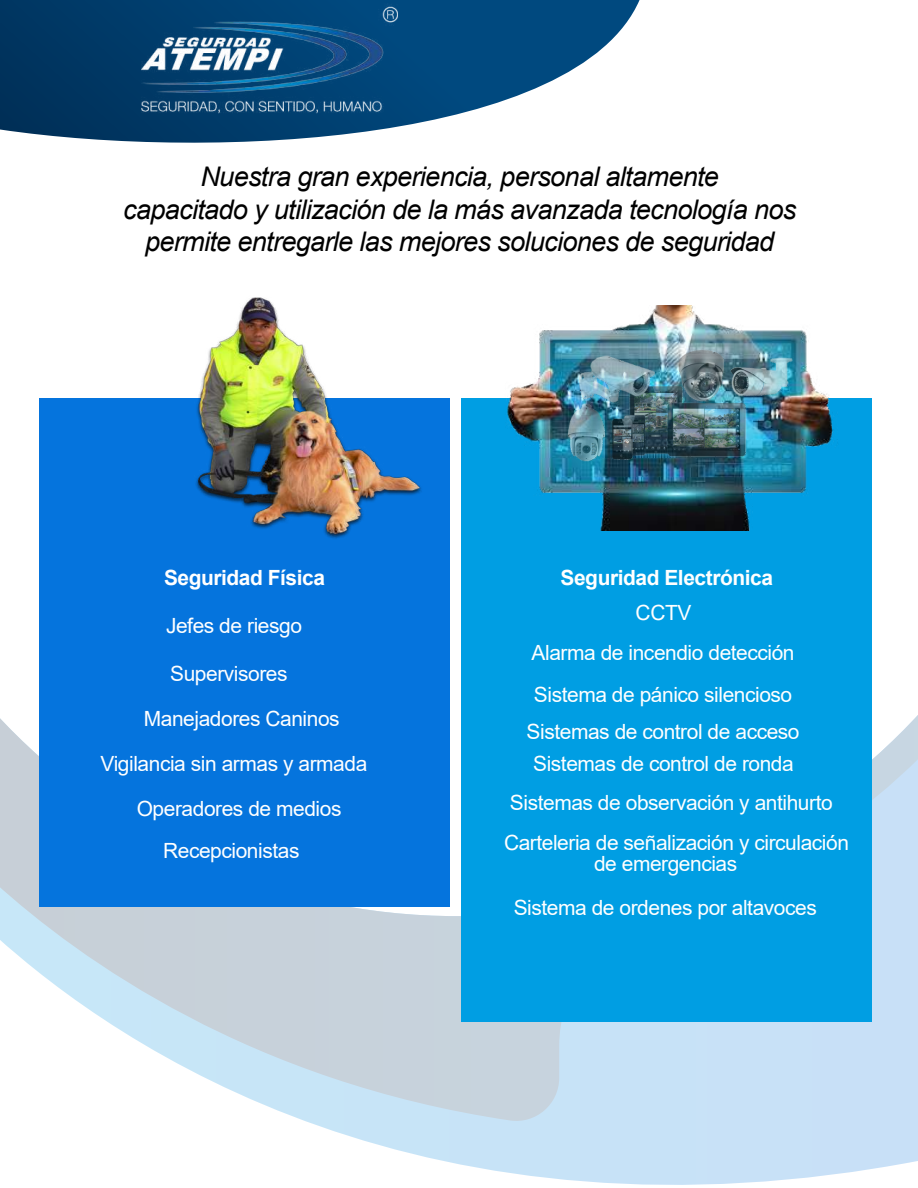
<style>
.page{position:relative;width:918px;height:1188px;background:#fff}
.page>*{position:absolute;margin:0;border:0;box-sizing:border-box;transform-origin:0 0}
.t1{font:italic 27px/32.5px "Arial";letter-spacing:-.025em;color:#000;text-align:center}
.t2{font:21px/41.5px "Arial";letter-spacing:-.02em;color:#fff}
.t3{font:700 21px "Arial";letter-spacing:-.02em;color:#fff}
</style>
<div class="page">
<svg style="left:0;top:0;width:640px;height:143px"></svg>
<svg style="left:314px;top:1124px;width:604px;height:61px"></svg>
<svg style="left:0;top:712px;width:918px;height:412px"></svg>
<div style="left:39px;top:398px;width:411px;height:509px;background:#0574dd"></div>
<div style="left:462px;top:398px;width:410px;height:623px;background:#009ee3"></div>
<img style="left:195px;top:297px;width:267px;height:250px">
<img style="left:507px;top:305px;width:327px;height:225px">
<img style="left:535px;top:350px;width:274px;height:117px">
<img style="left:142px;top:3px;width:256px;height:116px">
<p class="t1" style="left:123px;top:161px;width:675px">Nuestra gran experiencia, personal altamente<br>capacitado y utilización de la más avanzada tecnología nos permite entregarle las mejores soluciones de seguridad</p>
<p class="t3" style="left:164px;top:563px;width:163px">Seguridad Física</p>
<p class="t3" style="left:561px;top:563px;width:214px">Seguridad Electrónica</p>
<p class="t2" style="left:166px;top:605px;width:137px">Jefes de riesgo</p>
<p class="t2" style="left:636px;top:592px;width:57px">CCTV</p>
<p class="t2" style="left:170px;top:652px;width:119px">Supervisores</p>
<p class="t2" style="left:144px;top:698px;width:197px">Manejadores Caninos</p>
<p class="t2" style="left:101px;top:743px;width:268px">Vigilancia sin armas y armada</p>
<p class="t2" style="left:163px;top:788px;width:180px;text-indent:-26px">Operadores de medios<br>Recepcionistas</p>
<p class="t2" style="left:532px;top:632px;width:264px">Alarma de incendio detección</p>
<p class="t2" style="left:534px;top:674px;width:260px">Sistema de pánico silencioso</p>
<p class="t2" style="left:527px;top:715px;width:274px;line-height:32.5px;text-align:center">Sistemas de control de acceso<br>Sistemas de control de ronda</p>
<p class="t2" style="left:504px;top:782px;width:346px;line-height:40.5px">Sistemas de observación y antihurto<br>Carteleria de señalización y circulación</p>
<p class="t2" style="left:594px;top:842px;width:145px">de emergencias</p>
<p class="t2" style="left:514px;top:886px;width:305px">Sistema de ordenes por altavoces</p>
</div>
